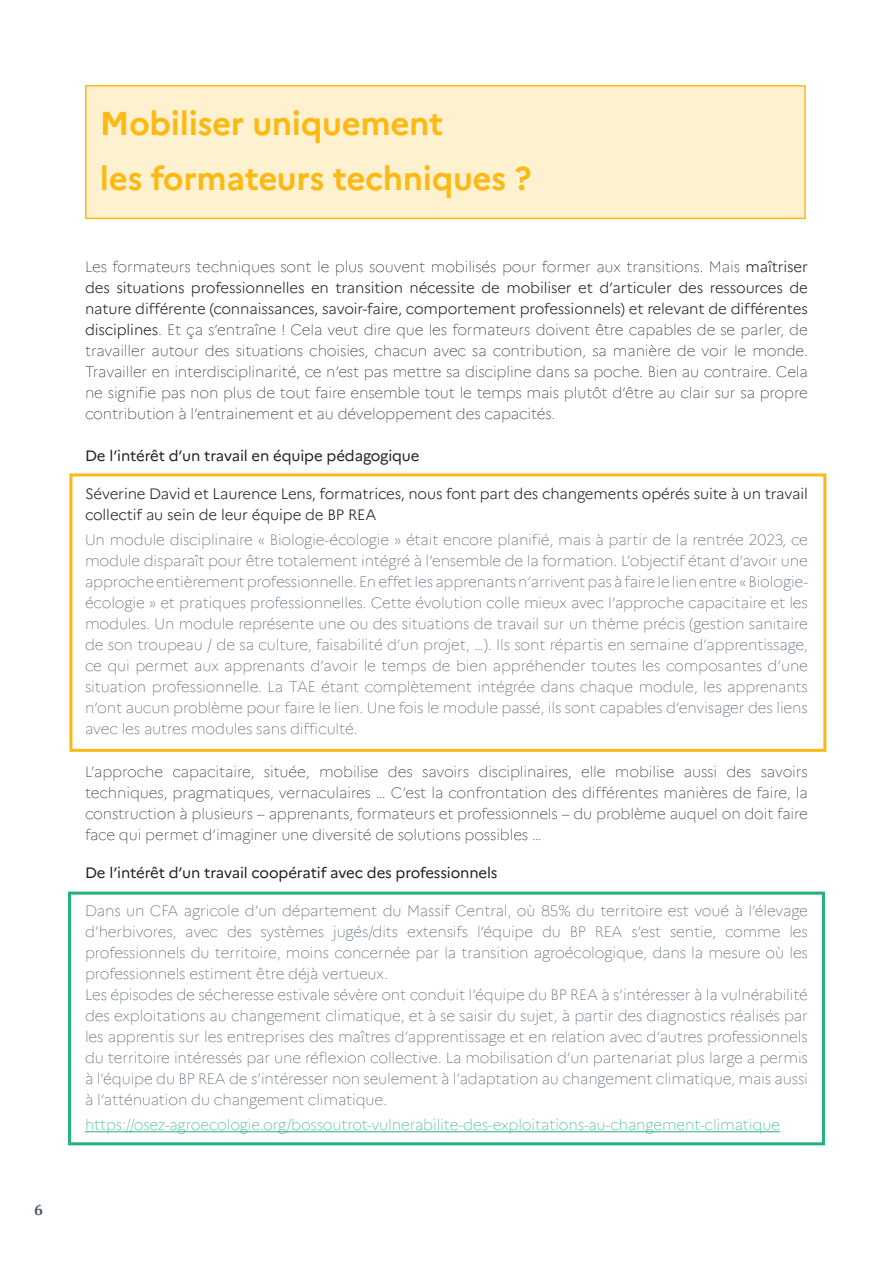
<style>
.page{position:relative;width:893px;height:1263px;background:#fff}
.page>*{position:absolute;margin:0;border:0;box-sizing:border-box;transform-origin:0 0}
.Contenu{font:700 33px "Marianne";letter-spacing:-.01em;color:#fdb913}
.Contenu-2{font:100 15px/21px "Marianne";letter-spacing:-.01em;color:#465667;text-align:justify}
.Contenu-3{font:100 15px/21px "Marianne";letter-spacing:-.01em;color:#231f20;text-align:justify}
.Contenu-4{font:300 15px/21px "Marianne";letter-spacing:-.01em;color:#231f20}
.Contenu-5{font:100 15px "Marianne";letter-spacing:-.01em;color:#23b379}
.Contenu-6{font:15px "Marianne";letter-spacing:-.01em;color:#231f20}
.t1{font:700 15px "Cambria";color:#465667}
.s1{font-weight:300}
</style>
<div class="page">
<hr style="left:85px;top:1131px;width:695px;height:1px;background:#23b379">
<div style="left:85px;top:85px;width:721px;height:134px;background:#fef1d0;border:2px solid #fdb913"></div>
<div style="left:69px;top:473px;width:757px;height:279px;border:3px solid #fdb913"></div>
<div style="left:68px;top:891px;width:757px;height:254px;border:3px solid #23b379"></div>
<p class="t1" style="left:34px;top:1199px;width:10px">6</p>
<p class="Contenu" style="left:100px;top:103px;width:345px">Mobiliser uniquement</p>
<p class="Contenu" style="left:100px;top:158px;width:433px">les formateurs techniques ?</p>
<p class="Contenu-3" style="left:85px;top:256px;width:724px">Les formateurs techniques sont le plus souvent mobilisés pour former aux transitions. Mais <span class="s1">maîtriser des situations professionnelles en transition nécessite de mobiliser et d’articuler des ressources de nature différente (connaissances, savoir-faire, comportement professionnels) et relevant de différentes disciplines</span>. Et ça s’entraîne ! Cela veut dire que les formateurs doivent être capables de se parler, de travailler autour des situations choisies, chacun avec sa contribution, sa manière de voir le monde.<br>Travailler en interdisciplinarité, ce n’est pas mettre sa discipline dans sa poche. Bien au contraire. Cela ne signifie pas non plus de tout faire ensemble tout le temps mais plutôt d’être au clair sur sa propre contribution à l’entrainement et au développement des capacités.</p>
<p class="Contenu-6" style="left:85px;top:446px;width:336px">De l’intérêt d’un travail en équipe pédagogique</p>
<p class="Contenu-4" style="left:85px;top:483px;width:724px">Séverine David et Laurence Lens, formatrices, nous font part des changements opérés suite à un travail collectif au sein de leur équipe de BP REA</p>
<p class="Contenu-2" style="left:85px;top:529px;width:724px">Un module disciplinaire « Biologie-écologie » était encore planifié, mais à partir de la rentrée 2023, ce module disparaît pour être totalement intégré à l’ensemble de la formation. L’objectif étant d’avoir une approche entièrement professionnelle. En effet les apprenants n’arrivent pas à faire le lien entre « Biologie&shy;écologie » et pratiques professionnelles. Cette évolution colle mieux avec l’approche capacitaire et les modules. Un module représente une ou des situations de travail sur un thème précis (gestion sanitaire de son troupeau / de sa culture, faisabilité d’un projet, …). Ils sont répartis en semaine d’apprentissage, ce qui permet aux apprenants d’avoir le temps de bien appréhender toutes les composantes d’une situation professionnelle. La TAE étant complètement intégrée dans chaque module, les apprenants n’ont aucun problème pour faire le lien. Une fois le module passé, ils sont capables d’envisager des liens avec les autres modules sans difficulté.</p>
<p class="Contenu-3" style="left:85px;top:761px;width:724px">L’approche capacitaire, située, mobilise des savoirs disciplinaires, elle mobilise aussi des savoirs techniques, pragmatiques, vernaculaires … C’est la confrontation des différentes manières de faire, la construction à plusieurs – apprenants, formateurs et professionnels – du problème auquel on doit faire face qui permet d’imaginer une diversité de solutions possibles …</p>
<p class="Contenu-6" style="left:85px;top:863px;width:414px">De l’intérêt d’un travail coopératif avec des professionnels</p>
<p class="Contenu-2" style="left:85px;top:900px;width:724px">Dans un CFA agricole d’un département du Massif Central, où 85% du territoire est voué à l’élevage d’herbivores, avec des systèmes jugés/dits extensifs l’équipe du BP REA s’est sentie, comme les professionnels du territoire, moins concernée par la transition agroécologique, dans la mesure où les professionnels estiment être déjà vertueux.</p>
<p class="Contenu-2" style="left:85px;top:984px;width:724px">Les épisodes de sécheresse estivale sévère ont conduit l’équipe du BP REA à s’intéresser à la vulnérabilité des exploitations au changement climatique, et à se saisir du sujet, à partir des diagnostics réalisés par les apprentis sur les entreprises des maîtres d’apprentissage et en relation avec d’autres professionnels du territoire intéressés par une réflexion collective. La mobilisation d’un partenariat plus large a permis à l’équipe du BP REA de s’intéresser non seulement à l’adaptation au changement climatique, mais aussi à l’atténuation du changement climatique.</p>
<p class="Contenu-5" style="left:85px;top:1115px;width:696px">https://osez-agroecologie.org/bossoutrot-vulnerabilite-des-exploitations-au-changement-climatique</p>
</div>
